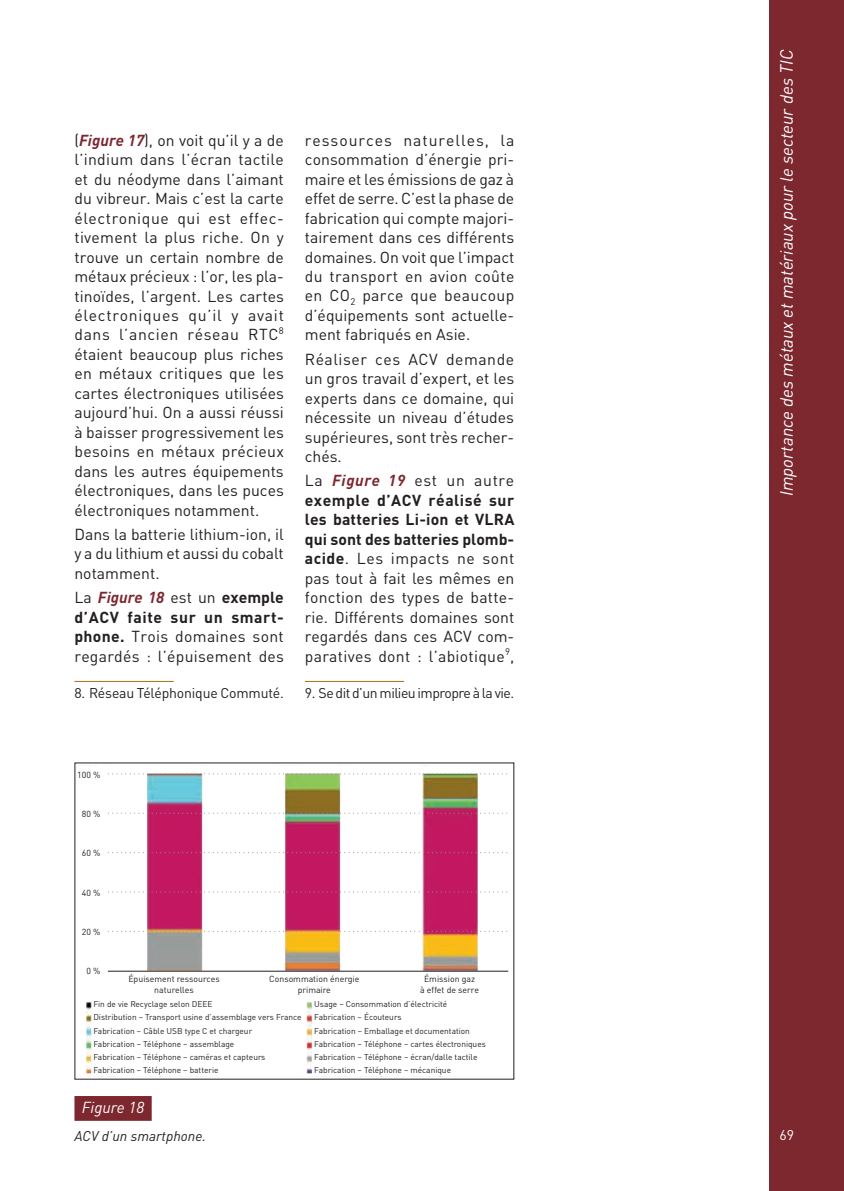
<style>
.page{position:relative;width:844px;height:1191px;background:#fff}
.page>*{position:absolute;margin:0;border:0;box-sizing:border-box;transform-origin:0 0}
.t1{font:italic 17.5px "DINOT";color:#fff}
.Texte_courant{font:15.75px/19.4px "DINOT";color:#231f20;text-align:justify}
.Texte_courant_blanc{font:15.75px/19.4px "DINOT";color:#231f20;text-align:justify}
.Figure_numero{font:italic 15.75px "DINOT";color:#fff}
.Notes{font:14px "DINOT";letter-spacing:-.035em;color:#231f20}
.Notes-2{font:14px "DINOT";letter-spacing:-.01em;color:#231f20}
.Figure_titre{font:italic 14px "DINOT";color:#231f20}
.t2{font:14px "DINOT";color:#fff}
.t3{font:8.75px/10.5px "DINOT";color:#231f20;text-align:center}
.t4{font:8.4px/13.3px "DINOT";color:#231f20}
.s1{font-weight:700;font-style:italic;color:#7d272f}
.s2{font-weight:700}
</style>
<div class="page">
<div style="left:769px;top:0;width:74px;height:1191px;background:#7d272f"></div>
<hr style="left:305px;top:681px;width:99px;height:1px;background:#9f7020">
<hr style="left:74px;top:681px;width:100px;height:1px;background:#9f7020">
<div style="left:74px;top:1096px;width:78px;height:24px;background:#7d272f"></div>
<svg style="left:86px;top:774px;width:423px;height:300px"></svg>
<svg style="left:108px;top:931px;width:400px;height:1px"></svg>
<svg style="left:108px;top:891px;width:400px;height:1px"></svg>
<svg style="left:108px;top:852px;width:400px;height:1px"></svg>
<svg style="left:108px;top:813px;width:400px;height:1px"></svg>
<svg style="left:108px;top:773px;width:400px;height:1px"></svg>
<hr style="left:108px;top:970px;width:400px;height:1px;background:#231f20">
<p class="Texte_courant_blanc" style="left:74px;top:130px;width:211px">(<span class="s1">Figure 17</span>), on voit qu’il y a de l’indium dans l’écran tactile et du néodyme dans l’aimant du vibreur. Mais c’est la carte électronique qui est effec&shy;tivement la plus riche. On y trouve un certain nombre de métaux précieux : l’or, les pla&shy;tinoïdes, l’argent. Les cartes électroniques qu’il y avait dans l’ancien réseau RTC<sup>8 </sup>étaient beaucoup plus riches en métaux critiques que les cartes électroniques utilisées aujourd’hui. On a aussi réussi à baisser progressivement les besoins en métaux précieux dans les autres équipements électroniques, dans les puces électroniques notamment.</p>
<p class="Texte_courant" style="left:74px;top:524px;width:211px">Dans la batterie lithium-ion, il y a du lithium et aussi du cobalt notamment.</p>
<p class="Texte_courant" style="left:74px;top:587px;width:211px">La <span class="s1">Figure 18</span> est un <span class="s2">exemple d’ACV faite sur un smart&shy;phone.</span> Trois domaines sont regardés : l’épuisement des</p>
<p class="Notes-2" style="left:74px;top:684px;width:211px">8. Réseau Téléphonique Commuté.</p>
<p class="Texte_courant" style="left:305px;top:130px;width:211px">ressources naturelles, la consommation d’énergie pri&shy;maire et les émissions de gaz à effet de serre. C’est la phase de fabrication qui compte majori&shy;tairement dans ces différents domaines. On voit que l’impact du transport en avion coûte en CO<sub>2</sub> parce que beaucoup d’équipements sont actuelle&shy;ment fabriqués en Asie.</p>
<p class="Texte_courant" style="left:305px;top:349px;width:211px">Réaliser ces ACV demande un gros travail d’expert, et les experts dans ce domaine, qui nécessite un niveau d’études supérieures, sont très recher&shy;chés.</p>
<p class="Texte_courant" style="left:305px;top:471px;width:211px">La <span class="s1">Figure 19</span> est un autre <span class="s2">exemple d’ACV réalisé sur les batteries Li-ion et VLRA qui sont des batteries plomb&shy;acide</span>. Les impacts ne sont pas tout à fait les mêmes en fonction des types de batte&shy;rie. Différents domaines sont regardés dans ces ACV com&shy;paratives dont : l’abiotique<sup>9</sup>,</p>
<p class="Notes" style="left:305px;top:684px;width:211px">9. Se dit d’un milieu impropre à la vie.</p>
<p class="t3" style="left:77px;top:769px;width:25px">100 %</p>
<p class="t3" style="left:82px;top:808px;width:20px">80 %</p>
<p class="t3" style="left:82px;top:847px;width:20px">60 %</p>
<p class="t3" style="left:82px;top:887px;width:20px">40 %</p>
<p class="t3" style="left:82px;top:926px;width:20px">20 %</p>
<p class="t3" style="left:86px;top:966px;width:16px">0 %</p>
<p class="t3" style="left:128px;top:973px;width:93px">Épuisement ressources naturelles</p>
<p class="t3" style="left:269px;top:973px;width:92px">Consommation énergie primaire</p>
<p class="t3" style="left:420px;top:973px;width:60px">Émission gaz<br>à effet de serre</p>
<p class="t4" style="left:93px;top:997px;width:210px">Fin de vie Recyclage selon DEEE<br>Distribution – Transport usine d’assemblage vers France Fabrication – Câble USB type C et chargeur<br>Fabrication – Téléphone – assemblage<br>Fabrication – Téléphone – caméras et capteurs Fabrication – Téléphone – batterie</p>
<p class="t4" style="left:314px;top:997px;width:173px">Usage – Consommation d’électricité Fabrication – Écouteurs<br>Fabrication – Emballage et documentation Fabrication – Téléphone – cartes électroniques Fabrication – Téléphone – écran/dalle tactile Fabrication – Téléphone – mécanique</p>
<p class="Figure_numero" style="left:82px;top:1098px;width:64px">Figure 18</p>
<p class="Figure_titre" style="left:74px;top:1127px;width:133px">ACV d’un smartphone.</p>
<p class="t1" style="left:775px;top:496px;width:448px;rotate:-90deg">Importance des métaux et matériaux pour le secteur des TIC</p>
<p class="t2" style="left:779px;top:1125px;width:16px">69</p>
</div>
